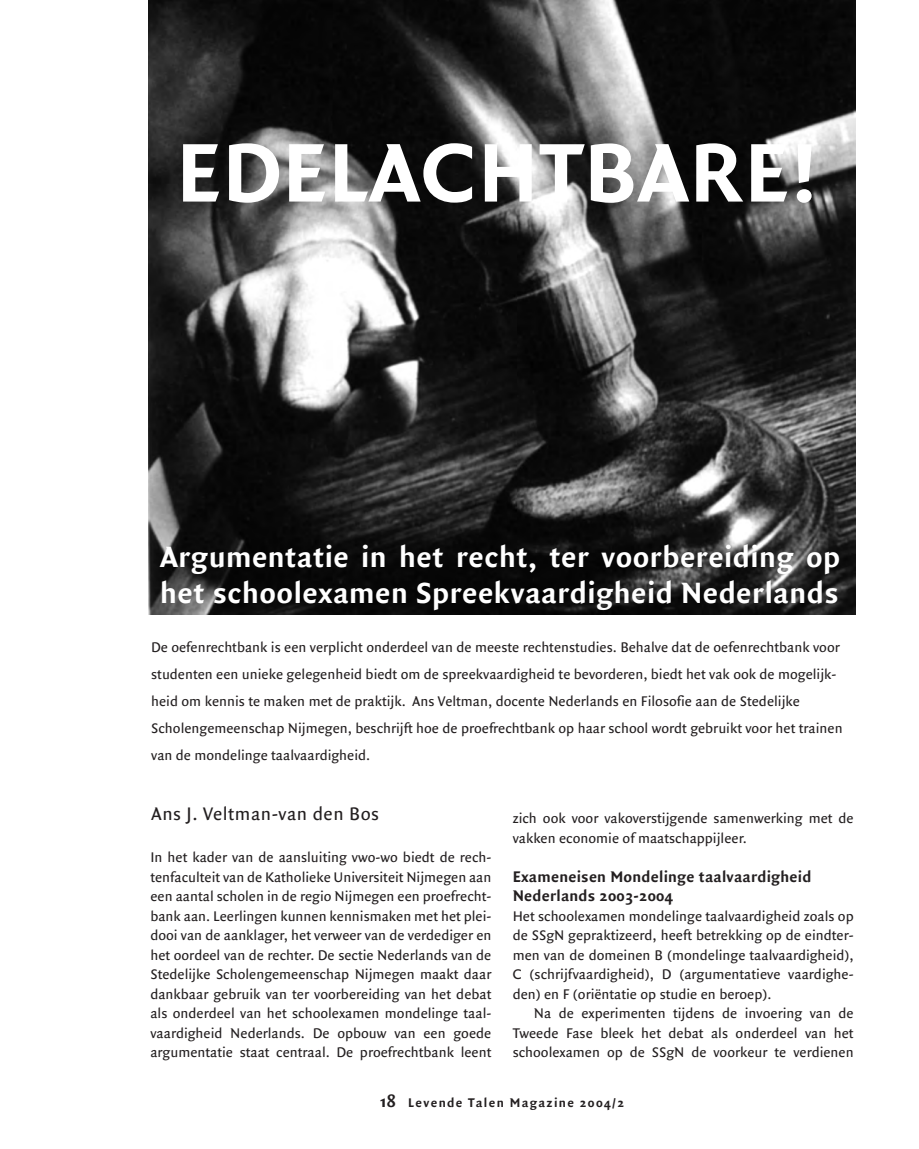
<style>
.page{position:relative;width:919px;height:1149px;background:#fff}
.page>*{position:absolute;margin:0;border:0;box-sizing:border-box;transform-origin:0 0}
.t1{font:700 89.25px "Quadraat Sans";letter-spacing:.015em;color:#fff}
.t2{font:700 31.5px/36px "Quadraat Sans";letter-spacing:.015em;color:#fff}
.t3{font:19.5px "Quadraat Sans";letter-spacing:.025em;color:#231f20}
.t4{font:700 16.5px/19.5px "Quadraat Sans";letter-spacing:.015em;color:#231f20}
.t5{font:15px/19.5px "Quadraat Sans";color:#231f20;text-align:justify}
.t6{font:700 13.5px "Quadraat Sans";letter-spacing:.1em;color:#231f20}
.s1{font-size:18px}
</style>
<div class="page">
<img style="left:149px;top:0;width:706px;height:614px">
<h1 class="t1" style="left:176px;top:137px;width:643px">EDELACHTBARE!</h1>
<h2 class="t2" style="left:160px;top:541px;width:681px">Argumentatie in het recht, ter voorbereiding op het schoolexamen Spreekvaardigheid Nederlands</h2>
<p class="t5" style="left:151px;top:634px;width:692px;line-height:27px;text-align:left">De oefenrechtbank is een verplicht onderdeel van de meeste rechtenstudies. Behalve dat de oefenrechtbank voor studenten een unieke gelegenheid biedt om de spreekvaardigheid te bevorderen, biedt het vak ook de mogelijk&shy;heid om kennis te maken met de praktijk. Ans Veltman, docente Nederlands en Filosofie aan de Stedelijke Scholengemeenschap Nijmegen, beschrijft hoe de proefrechtbank op haar school wordt gebruikt voor het trainen van de mondelinge taalvaardigheid.</p>
<h3 class="t3" style="left:152px;top:806px;width:229px">Ans J. Veltman-van den Bos</h3>
<p class="t5" style="left:512px;top:809px;width:342px">zich ook voor vakoverstijgende samenwerking met de vakken economie of maatschappijleer.</p>
<p class="t4" style="left:512px;top:867px;width:300px">Exameneisen Mondelinge taalvaardigheid<br>Nederlands 2003-2004</p>
<p class="t5" style="left:512px;top:907px;width:342px">Het schoolexamen mondelinge taalvaardigheid zoals op de SSgN gepraktizeerd, heeft betrekking op de eindter&shy;men van de domeinen B (mondelinge taalvaardigheid), C (schrijfvaardigheid), D (argumentatieve vaardighe&shy;den) en F (oriëntatie op studie en beroep).</p>
<p class="t5" style="left:512px;top:1004px;width:342px;text-indent:21px">Na de experimenten tijdens de invoering van de Tweede Fase bleek het debat als onderdeel van het schoolexamen op de SSgN de voorkeur te verdienen</p>
<p class="t6" style="left:380px;top:1096px;width:246px"><span class="s1">18</span> Levende Talen Magazine 2004/2</p>
<p class="t5" style="left:150px;top:848px;width:342px">In het kader van de aansluiting vwo-wo biedt de rech&shy;tenfaculteit van de Katholieke Universiteit Nijmegen aan een aantal scholen in de regio Nijmegen een proefrecht&shy;bank aan. Leerlingen kunnen kennismaken met het plei&shy;dooi van de aanklager, het verweer van de verdediger en het oordeel van de rechter. De sectie Nederlands van de Stedelijke Scholengemeenschap Nijmegen maakt daar dankbaar gebruik van ter voorbereiding van het debat als onderdeel van het schoolexamen mondelinge taal&shy;vaardigheid Nederlands. De opbouw van een goede argumentatie staat centraal. De proefrechtbank leent</p>
</div>
